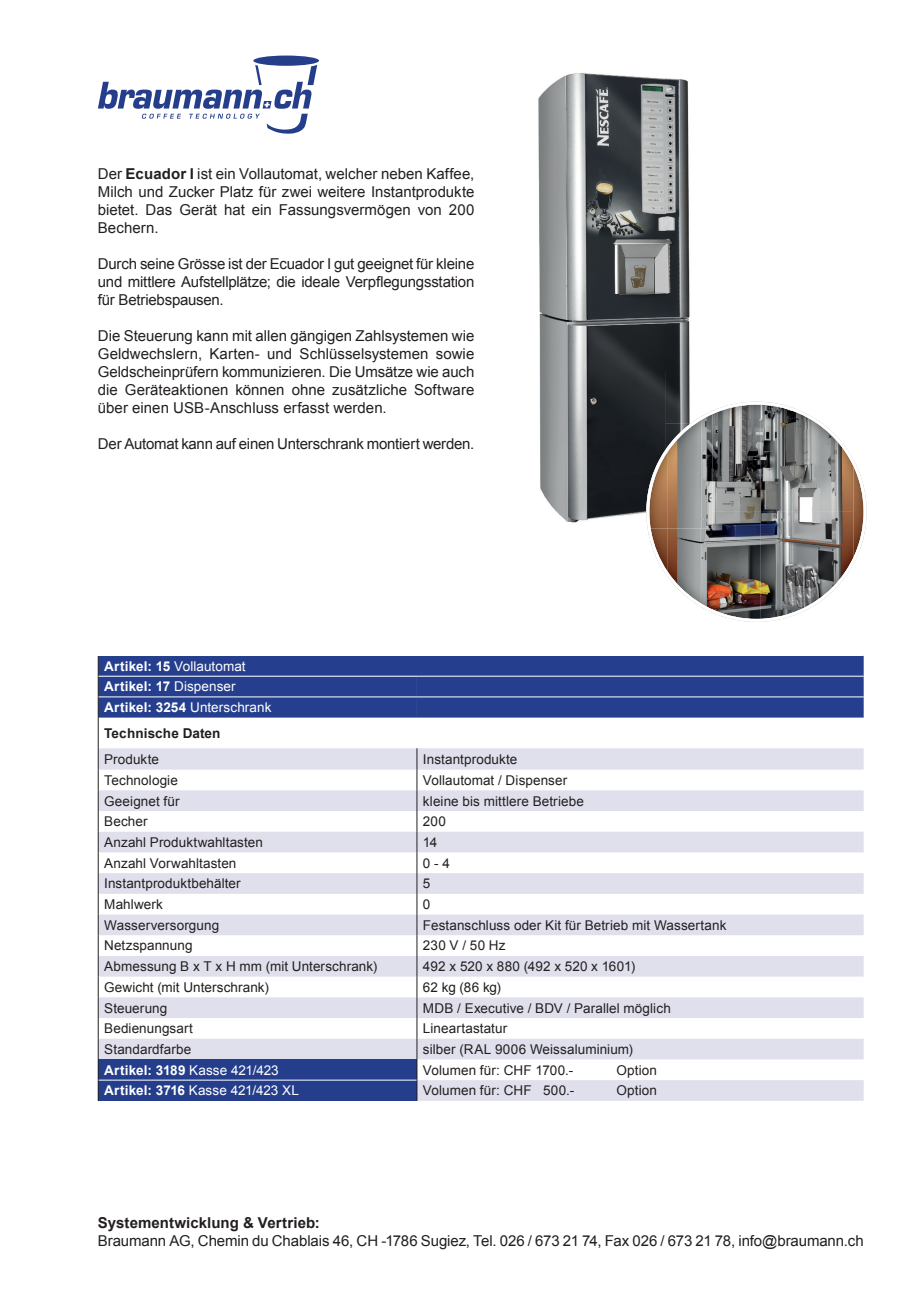
<style>
.page{position:relative;width:919px;height:1289px;background:#fff}
.page>*{position:absolute;margin:0;border:0;box-sizing:border-box;transform-origin:0 0}
.t1{font:15px/18px "Arial";letter-spacing:-.01em;color:#231f20;text-align:justify}
.t2{font:700 15px "Arial";letter-spacing:.005em;color:#231f20}
.t3{font:13.5px "Arial";letter-spacing:.005em;color:#231f20}
.t4{font:700 13.5px/20.7px "Arial";letter-spacing:.01em;color:#fff}
.t5{font:13.5px "Arial";letter-spacing:.005em;color:#fff}
.t6{font:700 13.5px "Arial";letter-spacing:.015em;color:#231f20}
.s1{font-weight:700}
.s2{font-weight:400}
.s3{font-size:13.65px}
</style>
<div class="page">
<div style="left:253px;top:56px;width:66px;height:10px;background:#253e8b;border-radius:50%"></div>
<svg style="left:98px;top:65px;width:219px;height:69px"></svg>
<svg style="left:99px;top:748px;width:764px;height:352px;fill:#e0e0ed"></svg>
<div style="left:98px;top:1059px;width:319px;height:21px;background:#253e8b"></div>
<div style="left:98px;top:1080px;width:319px;height:20px;background:#253e8b"></div>
<svg style="left:98px;top:748px;width:1px;height:352px"></svg>
<svg style="left:416px;top:748px;width:1px;height:352px"></svg>
<hr style="left:99px;top:1079px;width:317px;height:1px;background:#fff">
<img style="left:538px;top:73px;width:127px;height:403px">
<img style="left:665px;top:78px;width:25px;height:323px">
<img style="left:540px;top:476px;width:106px;height:47px">
<img style="left:647px;top:401px;width:219px;height:221px">
<img style="left:646px;top:410px;width:66px;height:118px">
<div style="left:417px;top:656px;width:446px;height:61px;background:#253f8e"></div>
<div style="left:98px;top:656px;width:319px;height:61px;background:#253f8e"></div>
<hr style="left:98px;top:717px;width:1px;height:31px;background:#231f20">
<hr style="left:99px;top:675px;width:318px;height:1px;background:#fff">
<hr style="left:417px;top:675px;width:446px;height:1px;background:#fff">
<hr style="left:99px;top:696px;width:318px;height:1px;background:#fff">
<hr style="left:417px;top:696px;width:446px;height:1px;background:#fff">
<p class="t1" style="left:98px;top:165px;width:378px">Der <span class="s1">Ecuador I</span> ist ein Vollautomat, welcher neben Kaffee, Milch und Zucker Platz für zwei weitere Instantprodukte bietet. Das Gerät hat ein Fassungsvermögen von 200<br>Bechern.</p>
<p class="t1" style="left:98px;top:255px;width:378px">Durch seine Grösse ist der Ecuador I gut geeignet für kleine und mittlere Aufstellplätze; die ideale Verpflegungsstation für Betriebspausen.</p>
<p class="t1" style="left:98px;top:327px;width:378px">Die Steuerung kann mit allen gängigen Zahlsystemen wie Geldwechslern, Karten- und Schlüsselsystemen sowie Geldscheinprüfern kommunizieren. Die Umsätze wie auch die Geräteaktionen können ohne zusätzliche Software über einen USB-Anschluss erfasst werden.</p>
<p class="t1" style="left:98px;top:435px;width:378px">Der Automat kann auf einen Unterschrank montiert werden.</p>
<p class="t4" style="left:104px;top:656px;width:169px">Artikel: 15 <span class="s2">Vollautomat<br></span>Artikel: 17 <span class="s2">Dispenser<br></span>Artikel: 3254 <span class="s2">Unterschrank</span></p>
<p class="t6" style="left:104px;top:724px;width:118px">Technische <span class="s3">Daten</span></p>
<p class="t3" style="left:104px;top:750px;width:56px">Produkte</p>
<p class="t3" style="left:423px;top:750px;width:96px">Instantprodukte</p>
<p class="t3" style="left:104px;top:771px;width:75px">Technologie</p>
<p class="t3" style="left:423px;top:771px;width:146px">Vollautomat / Dispenser</p>
<p class="t3" style="left:104px;top:792px;width:77px">Geeignet für</p>
<p class="t3" style="left:423px;top:792px;width:162px">kleine bis mittlere Betriebe</p>
<p class="t3" style="left:104px;top:812px;width:45px">Becher</p>
<p class="t3" style="left:423px;top:812px;width:25px">200</p>
<p class="t3" style="left:104px;top:833px;width:160px">Anzahl Produktwahltasten</p>
<p class="t3" style="left:423px;top:833px;width:16px">14</p>
<p class="t3" style="left:104px;top:854px;width:134px">Anzahl Vorwahltasten</p>
<p class="t3" style="left:423px;top:854px;width:29px">0 - 4</p>
<p class="t3" style="left:104px;top:874px;width:138px">Instantproduktbehälter</p>
<p class="t3" style="left:423px;top:874px;width:9px">5</p>
<p class="t3" style="left:104px;top:895px;width:60px">Mahlwerk</p>
<p class="t3" style="left:423px;top:895px;width:9px">0</p>
<p class="t3" style="left:104px;top:916px;width:116px">Wasserversorgung</p>
<p class="t3" style="left:423px;top:916px;width:305px">Festanschluss oder Kit für Betrieb mit Wassertank</p>
<p class="t3" style="left:104px;top:936px;width:90px">Netzspannung</p>
<p class="t3" style="left:423px;top:936px;width:84px">230 V / 50 Hz</p>
<p class="t3" style="left:104px;top:957px;width:274px">Abmessung B x T x H mm (mit Unterschrank)</p>
<p class="t3" style="left:423px;top:957px;width:214px">492 x 520 x 880 (492 x 520 x 1601)</p>
<p class="t3" style="left:104px;top:978px;width:166px">Gewicht (mit Unterschrank)</p>
<p class="t3" style="left:423px;top:978px;width:80px">62 kg (86 kg)</p>
<p class="t3" style="left:104px;top:998px;width:65px">Steuerung</p>
<p class="t3" style="left:423px;top:998px;width:249px">MDB / Executive / BDV / Parallel möglich</p>
<p class="t3" style="left:104px;top:1019px;width:90px">Bedienungsart</p>
<p class="t3" style="left:423px;top:1019px;width:86px">Lineartastatur</p>
<p class="t3" style="left:104px;top:1040px;width:88px">Standardfarbe</p>
<p class="t3" style="left:423px;top:1040px;width:211px">silber (RAL 9006 Weissaluminium)</p>
<p class="t4" style="left:104px;top:1059px;width:176px">Artikel: 3189 <span class="s2">Kasse 421/423</span></p>
<p class="t3" style="left:423px;top:1060px;width:152px">Volumen für: CHF 1700.-</p>
<p class="t3" style="left:616px;top:1060px;width:42px">Option</p>
<p class="t5" style="left:104px;top:1081px;width:196px"><span class="s1">Artikel: 3716</span> Kasse 421/423 XL</p>
<p class="t3" style="left:423px;top:1081px;width:153px">Volumen für: CHF 500.-</p>
<p class="t3" style="left:616px;top:1081px;width:42px">Option</p>
<p class="t2" style="left:98px;top:1213px;width:223px">Systementwicklung &amp; Vertrieb:</p>
<p class="t1" style="left:98px;top:1232px;width:767px">Braumann AG, Chemin du Chablais 46, CH -1786 Sugiez, Tel. 026 / 673 21 74, Fax 026 / 673 21 78, info@braumann.ch</p>
</div>
